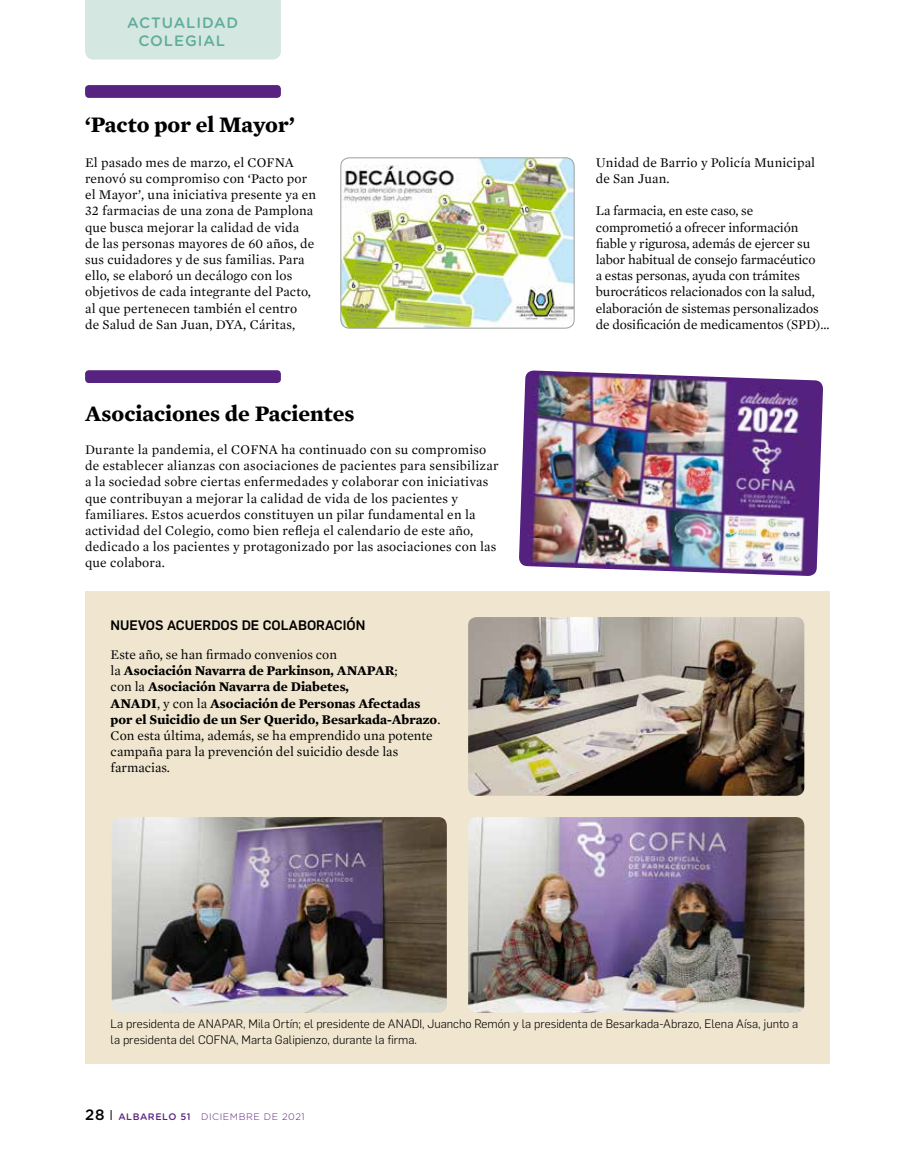
<style>
.page{position:relative;width:915px;height:1149px;background:#fff}
.page>*{position:absolute;margin:0;border:0;box-sizing:border-box;transform-origin:0 0}
.t1{font:700 22.5px "Mercury Text G1";color:#000}
.t2{font:500 15px/18px "Gotham Rounded";letter-spacing:.06em;color:#5fad9a;text-align:center}
.t3{font:13.5px/16.2px "Mercury Text G1";letter-spacing:.01em;color:#000}
.t4{font:13.5px/16.2px "Mercury Text G1";letter-spacing:-.01em;color:#000}
.t5{font:500 13.5px "Flama";color:#000}
.t6{font:300 12px/15px "Flama";color:#000}
.t7{font:300 9.45px "Gotham";letter-spacing:.06em;color:#572381}
.s1{font-weight:700}
.s2{font-family:"Gotham Rounded";font-weight:500;font-size:15px;color:#000}
.s3{font-size:19.5px;color:#000}
.s4{font-family:"Gotham Rounded";font-weight:500}
</style>
<div class="page">
<div style="left:85px;top:591px;width:744px;height:472px;background:#f0e6cf"></div>
<div style="left:85px;top:0;width:196px;height:60px;background:#d4e7e0"></div>
<div style="left:86px;top:371px;width:194px;height:11px;background:#572381;border-radius:3px"></div>
<div style="left:85px;top:370px;width:196px;height:13px;border:2px solid #572381;border-radius:3px"></div>
<div style="left:86px;top:86px;width:194px;height:11px;background:#572381;border-radius:3px"></div>
<div style="left:85px;top:85px;width:196px;height:13px;border:2px solid #572381;border-radius:3px"></div>
<img style="left:341px;top:158px;width:233px;height:170px">
<div style="left:340px;top:157px;width:234px;height:171px;border:1px solid #9c9e9f;border-radius:9px"></div>
<img style="left:468px;top:617px;width:336px;height:178px">
<img style="left:519px;top:370px;width:304px;height:206px">
<img style="left:468px;top:817px;width:336px;height:195px">
<img style="left:112px;top:817px;width:334px;height:195px">
<p class="t2" style="left:127px;top:13px;width:113px">ACTUALIDAD<br>COLEGIAL</p>
<h1 class="t1" style="left:85px;top:111px;width:211px">‘Pacto por el Mayor’</h1>
<p class="t3" style="left:85px;top:154px;width:232px">El pasado mes de marzo, el COFNA renovó su compromiso con ‘Pacto por el Mayor’, una iniciativa presente ya en 32 farmacias de una zona de Pamplona que busca mejorar la calidad de vida de las personas mayores de 60 años, de sus cuidadores y de sus familias. Para ello, se elaboró un decálogo con los objetivos de cada integrante del Pacto, al que pertenecen también el centro<br>de Salud de San Juan, DYA, Cáritas,</p>
<p class="t3" style="left:595px;top:154px;width:221px">Unidad de Barrio y Policía Municipal de San Juan.</p>
<p class="t4" style="left:595px;top:203px;width:235px">La farmacia, en este caso, se comprometió a ofrecer información fiable y rigurosa, además de ejercer su labor habitual de consejo farmacéutico<br>a estas personas, ayuda con trámites burocráticos relacionados con la salud, elaboración de sistemas personalizados de dosificación de medicamentos (SPD)...</p>
<h1 class="t1" style="left:85px;top:400px;width:271px">Asociaciones de Pacientes</h1>
<p class="t3" style="left:85px;top:441px;width:415px">Durante la pandemia, el COFNA ha continuado con su compromiso de establecer alianzas con asociaciones de pacientes para sensibilizar a la sociedad sobre ciertas enfermedades y colaborar con iniciativas que contribuyan a mejorar la calidad de vida de los pacientes y familiares. Estos acuerdos constituyen un pilar fundamental en la actividad del Colegio, como bien refleja el calendario de este año, dedicado a los pacientes y protagonizado por las asociaciones con las que colabora.</p>
<p class="t5" style="left:111px;top:615px;width:19px">NUEVOS</p>
<p class="t5" style="left:167px;top:615px;width:10px">ACUERDOS</p>
<p class="t5" style="left:241px;top:615px;width:31px">DE COLABORACIÓN</p>
<p class="t3" style="left:111px;top:646px;width:331px">Este año, se han firmado convenios con<br>la <span class="s1">Asociación Navarra de Parkinson, ANAPAR</span>;<br>con la <span class="s1">Asociación Navarra de Diabetes,<br>ANADI</span>, y con la <span class="s1">Asociación de Personas Afectadas por el Suicidio de un Ser Querido, Besarkada-Abrazo</span>.<br>Con esta última, además, se ha emprendido una potente campaña para la prevención del suicidio desde las farmacias.</p>
<p class="t6" style="left:111px;top:1015px;width:689px">La presidenta de ANAPAR, Mila Ortín; el presidente de ANADI, Juancho Remón y la presidenta de Besarkada-Abrazo, Elena Aísa, junto a la presidenta del COFNA, Marta Galipienzo, durante la firma.</p>
<p class="t7" style="left:85px;top:1110px;width:221px"><span class="s2">28</span> <span class="s3">ı</span> <span class="s4">ALBARELO 51</span> DICIEMBRE DE 2021</p>
</div>
